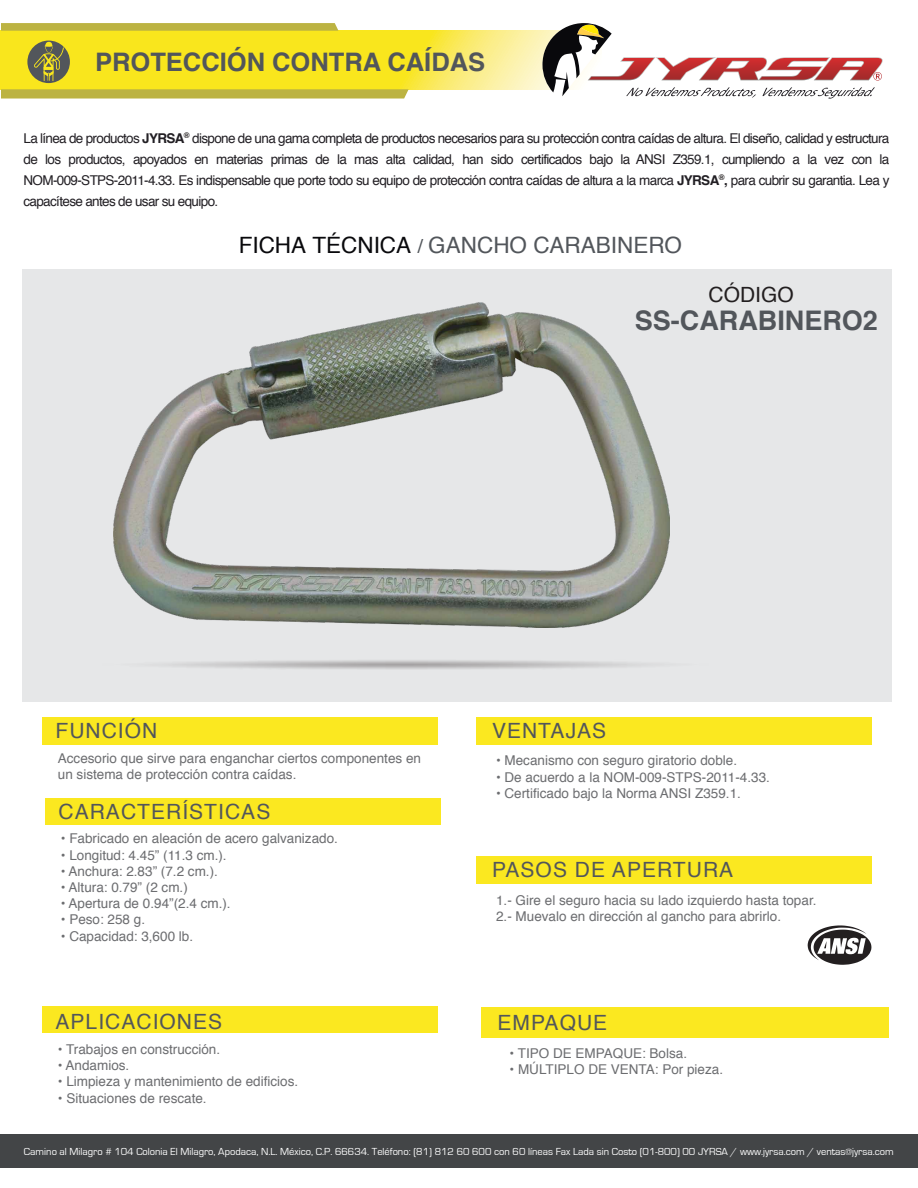
<style>
.page{position:relative;width:918px;height:1188px;background:#fff}
.page>*{position:absolute;margin:0;border:0;box-sizing:border-box;transform-origin:0 0}
.t1{font:700 27px "Helvetica";color:#52565b}
.t2{font:700 25.5px "Helvetica";color:#52565b}
.t3{font:22.5px "Helvetica";color:#52565b}
.t4{font:21px "Helvetica";letter-spacing:.05em;color:#52565b}
.t5{font:21px "Helvetica";color:#231f20}
.t6{font:13.5px/16.2px "Helvetica";color:#6c6d70}
.t7{font:13.5px/21px "Helvetica";letter-spacing:-.05em;color:#221f24;text-align:justify}
.t8{font:10.5px "Eurostile";color:#fff}
.s1{font-weight:700}
.s2{color:#09090c}
.s3{font-size:19.5px}
</style>
<div class="page">
<div style="left:22px;top:269px;width:870px;height:432px;background:#e6e7e8"></div>
<div style="left:0;top:1135px;width:918px;height:33px;background:#434547"></div>
<svg style="left:1px;top:31px;width:541px;height:58px;background:#f9e735"></svg>
<svg style="left:27px;top:41px;width:43px;height:42px;background:#8e8944"></svg>
<svg style="left:1px;top:23px;width:337px;height:8px;background:#beb543"></svg>
<svg style="left:1px;top:89px;width:408px;height:10px;background:#c1b84b"></svg>
<svg style="left:542px;top:23px;width:341px;height:76px"></svg>
<div style="left:42px;top:717px;width:396px;height:28px;background:#fbe820"></div>
<div style="left:476px;top:717px;width:396px;height:28px;background:#fbe820"></div>
<div style="left:45px;top:798px;width:396px;height:27px;background:#fbe820"></div>
<div style="left:42px;top:1006px;width:396px;height:27px;background:#fbe820"></div>
<div style="left:476px;top:856px;width:396px;height:28px;background:#fbe820"></div>
<svg style="left:808px;top:925px;width:64px;height:40px"></svg>
<div style="left:482px;top:1007px;width:407px;height:31px;background:#fbe820"></div>
<img style="left:114px;top:302px;width:556px;height:325px">
<h2 class="t2" style="left:95px;top:41px;width:392px">PROTECCIÓN CONTRA CAÍDAS</h2>
<p class="t7" style="left:23px;top:128px;width:868px">La línea de productos <span class="s1">JYRSA</span><sup>®</sup> dispone de una gama completa de productos necesarios para su protección contra caídas de altura. El diseño, calidad y estructura de los productos, apoyados en materias primas de la mas alta calidad, han sido certificados bajo la ANSI Z359.1, cumpliendo a la vez con la NOM-009-STPS-2011-4.33. Es indispensable que porte todo su equipo de protección contra caídas de altura a la marca <span class="s1">JYRSA</span><sup>®</sup><span class="s1">,</span> para cubrir su garantia. Lea y capacítese antes de usar su equipo.</p>
<h3 class="t3" style="left:239px;top:228px;width:445px"><span class="s2">FICHA TÉCNICA</span> <span class="s3">/</span> GANCHO CARABINERO</h3>
<h3 class="t5" style="left:709px;top:279px;width:87px">CÓDIGO</h3>
<h1 class="t1" style="left:635px;top:299px;width:245px">SS-CARABINERO2</h1>
<h3 class="t4" style="left:55px;top:714px;width:103px">FUNCIÓN</h3>
<h3 class="t4" style="left:492px;top:714px;width:116px">VENTAJAS</h3>
<p class="t6" style="left:58px;top:750px;width:365px">Accesorio que sirve para enganchar ciertos componentes en un sistema de protección contra caídas.</p>
<h3 class="t4" style="left:58px;top:795px;width:213px">CARACTERÍSTICAS</h3>
<p class="t6" style="left:61px;top:831px;width:279px">• Fabricado en aleación de acero galvanizado.</p>
<p class="t6" style="left:61px;top:847px;width:167px">• Longitud: 4.45” (11.3 cm.).</p>
<p class="t6" style="left:61px;top:863px;width:159px">• Anchura: 2.83” (7.2 cm.).</p>
<p class="t6" style="left:61px;top:880px;width:129px">• Altura: 0.79” (2 cm.)</p>
<p class="t6" style="left:61px;top:896px;width:171px">• Apertura de 0.94”(2.4 cm.).</p>
<p class="t6" style="left:61px;top:912px;width:86px">• Peso: 258 g.</p>
<p class="t6" style="left:61px;top:928px;width:134px">• Capacidad: 3,600 lb.</p>
<h3 class="t4" style="left:56px;top:1005px;width:168px">APLICACIONES</h3>
<p class="t6" style="left:58px;top:1042px;width:164px">• Trabajos en construcción.</p>
<p class="t6" style="left:58px;top:1058px;width:73px">• Andamios.</p>
<p class="t6" style="left:58px;top:1074px;width:242px">• Limpieza y mantenimiento de edificios.</p>
<p class="t6" style="left:58px;top:1090px;width:150px">• Situaciones de rescate.</p>
<p class="t6" style="left:496px;top:753px;width:243px">• Mecanismo con seguro giratorio doble.</p>
<p class="t6" style="left:496px;top:769px;width:275px">• De acuerdo a la NOM-009-STPS-2011-4.33.</p>
<p class="t6" style="left:496px;top:785px;width:246px">• Certificado bajo la Norma ANSI Z359.1.</p>
<h3 class="t4" style="left:492px;top:854px;width:243px">PASOS DE APERTURA</h3>
<p class="t6" style="left:496px;top:893px;width:322px">1.- Gire el seguro hacia su lado izquierdo hasta topar.<br>2.- Muevalo en dirección al gancho para abrirlo.</p>
<h3 class="t4" style="left:498px;top:1007px;width:111px">EMPAQUE</h3>
<p class="t6" style="left:510px;top:1045px;width:179px">• TIPO DE EMPAQUE: Bolsa.</p>
<p class="t6" style="left:510px;top:1061px;width:215px">• MÚLTIPLO DE VENTA: Por pieza.</p>
<p class="t8" style="left:24px;top:1146px;width:871px">Camino al Milagro # 104 Colonia El Milagro, Apodaca, N.L. México, C.P. 66634. Teléfono: (81) 812 60 600 con 60 líneas Fax Lada sin Costo (01-800) 00 JYRSA / www.jyrsa.com / ventas@jyrsa.com</p>
</div>
